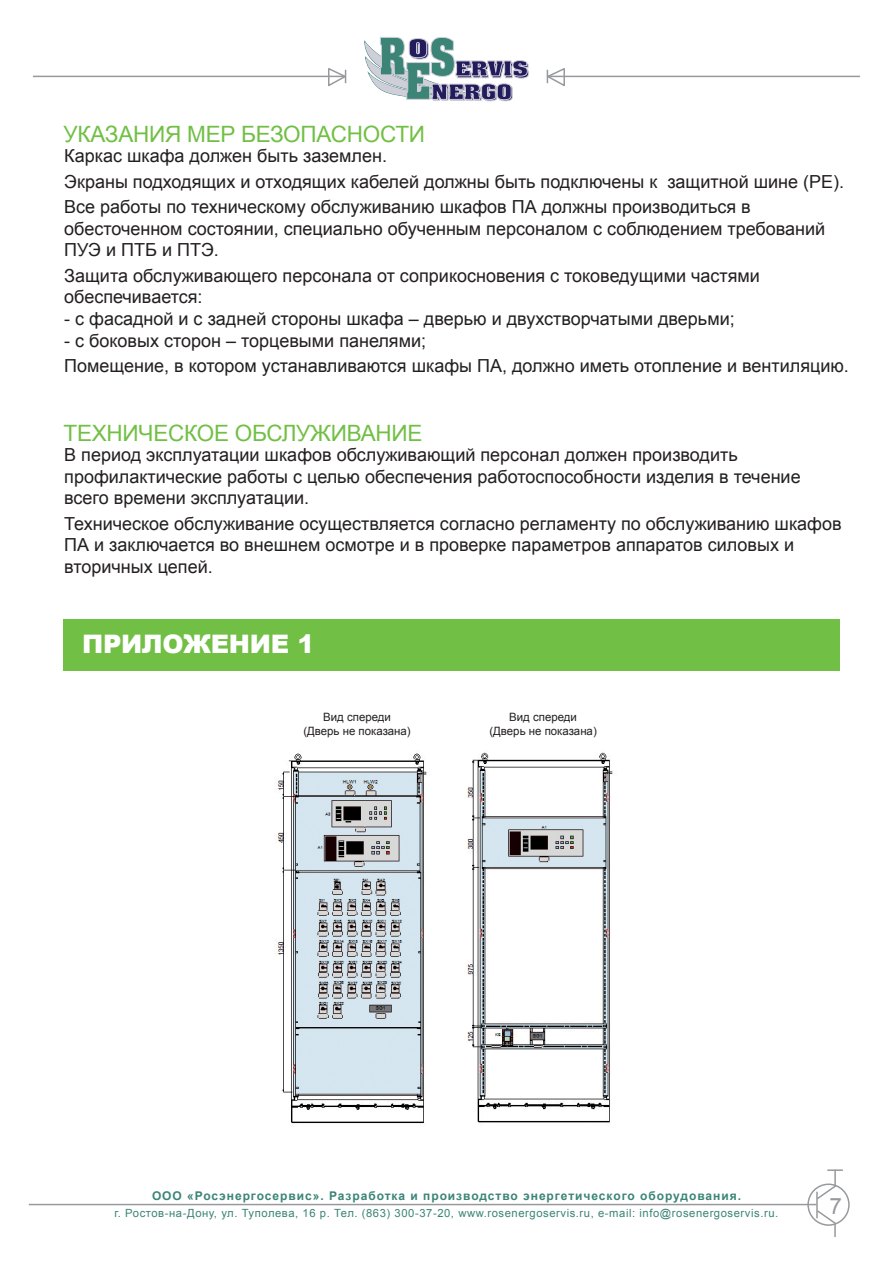
<style>
.page{position:relative;width:893px;height:1263px;background:#fff}
.page>*{position:absolute;margin:0;border:0;box-sizing:border-box;transform-origin:0 0}
.t1{font:900 25.5px "Arial";letter-spacing:-.01em;color:#fff}
.t2{font:22.5px "Arial";letter-spacing:-.01em;color:#71bf44}
.t3{font:22.5px "Arial";color:#97999c}
.t4{font:18px/21.6px "Arial";color:#231f20}
.t5{font:700 12px "Arial";letter-spacing:.08em;color:#3b8476}
.t6{font:11.4px/13.8px "Arial";color:#231f20;text-align:center}
.t7{font:11.25px "Arial";letter-spacing:.05em;color:#3b8476}
</style>
<div class="page">
<svg style="left:364px;top:37px;width:165px;height:64px"></svg>
<hr style="left:33px;top:76px;width:312px;height:1px;background:#97999c">
<svg style="left:327px;top:68px;width:20px;height:18px"></svg>
<hr style="left:548px;top:76px;width:312px;height:1px;background:#97999c">
<svg style="left:546px;top:68px;width:20px;height:18px"></svg>
<div style="left:807px;top:1183px;width:43px;height:43px;border:2px solid #97999c;border-radius:50%"></div>
<hr style="left:29px;top:1204px;width:787px;height:1px;background:#97999c">
<hr style="left:816px;top:1192px;width:2px;height:26px;background:#97999c">
<svg style="left:815px;top:1169px;width:28px;height:32px"></svg>
<svg style="left:815px;top:1209px;width:23px;height:28px"></svg>
<img style="left:277px;top:753px;width:150px;height:371px">
<img style="left:467px;top:752px;width:146px;height:371px">
<div style="left:63px;top:619px;width:776px;height:52px;background:#71bf44"></div>
<p class="t2" style="left:63px;top:119px;width:363px">УКАЗАНИЯ МЕР БЕЗОПАСНОСТИ</p>
<p class="t4" style="left:64px;top:143px;width:781px;line-height:25.5px">Каркас шкафа должен быть заземлен.<br>Экраны подходящих и отходящих кабелей должны быть подключены к защитной шине (РЕ).<br>Все работы по техническому обслуживанию шкафов ПА должны производиться в</p>
<p class="t4" style="left:64px;top:218px;width:763px">обесточенном состоянии, специально обученным персоналом с соблюдением требований<br>ПУЭ и ПТБ и ПТЭ.</p>
<p class="t4" style="left:64px;top:265px;width:697px">Защита обслуживающего персонала от соприкосновения с токоведущими частями обеспечивается:</p>
<p class="t4" style="left:64px;top:308px;width:672px">- c фасадной и с задней стороны шкафа – дверью и двухстворчатыми дверьми;</p>
<p class="t4" style="left:64px;top:328px;width:786px;line-height:25.5px">- с боковых сторон – торцевыми панелями;<br>Помещение, в котором устанавливаются шкафы ПА, должно иметь отопление и вентиляцию.</p>
<p class="t2" style="left:63px;top:418px;width:361px">ТЕХНИЧЕСКОЕ ОБСЛУЖИВАНИЕ</p>
<p class="t4" style="left:64px;top:444px;width:738px">В период эксплуатации шкафов обслуживающий персонал должен производить профилактические работы с целью обеспечения работоспособности изделия в течение всего времени эксплуатации.</p>
<p class="t4" style="left:64px;top:513px;width:779px">Техническое обслуживание осуществляется согласно регламенту по обслуживанию шкафов<br>ПА и заключается во внешнем осмотре и в проверке параметров аппаратов силовых и вторичных цепей.</p>
<h1 class="t1" style="left:82px;top:625px;width:234px">ПРИЛОЖЕНИЕ 1</h1>
<p class="t6" style="left:303px;top:710px;width:109px">Вид спереди<br>(Дверь не показана)</p>
<p class="t6" style="left:489px;top:710px;width:109px">Вид спереди<br>(Дверь не показана)</p>
<p class="t5" style="left:152px;top:1188px;width:590px">ООО «Росэнергосервис». Разработка и производство энергетического оборудования.</p>
<p class="t7" style="left:115px;top:1205px;width:665px">г. Ростов-на-Дону, ул. Туполева, 16 р. Тел. (863) 300-37-20, www.rosenergoservis.ru, e-mail: info@rosenergoservis.ru.</p>
<p class="t3" style="left:830px;top:1191px;width:14px">7</p>
</div>
